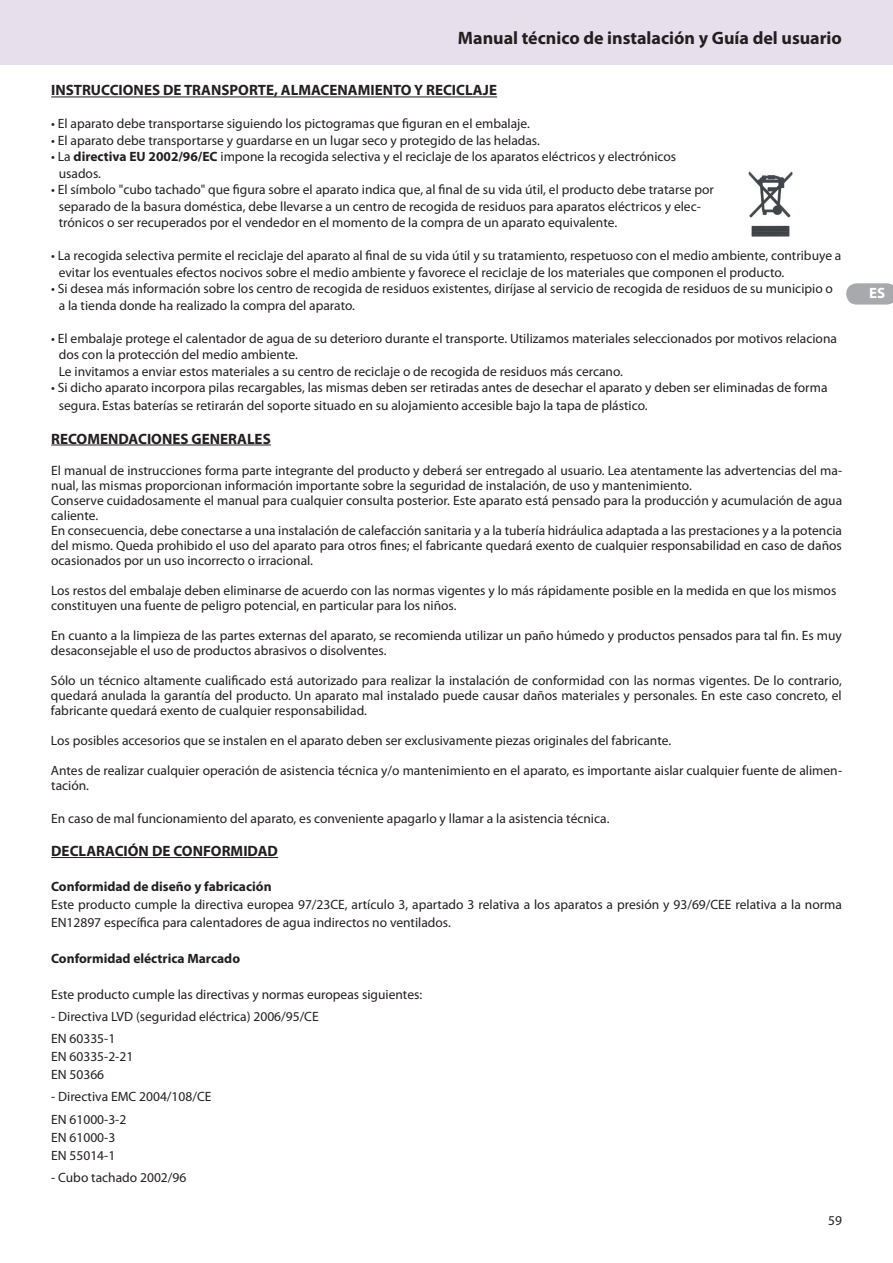
<style>
.page{position:relative;width:893px;height:1263px;background:#fff}
.page>*{position:absolute;margin:0;border:0;box-sizing:border-box;transform-origin:0 0}
.t1{font:700 18px "Myriad Pro";color:#231f20}
.t2{font:700 15px "Myriad Pro";color:#231f20}
.t3{font:700 15px "Myriad Pro";color:#fff}
.t4{font:13.5px/15px "Myriad Pro";color:#231f20}
.t5{font:700 13.5px "Myriad Pro";color:#231f20}
.s1{font-weight:700}
</style>
<div class="page">
<div style="left:0;top:0;width:893px;height:64px;background:#e8dfec"></div>
<svg style="left:846px;top:283px;width:47px;height:22px"></svg>
<hr style="left:51px;top:97px;width:446px;height:1px;background:#231f20">
<hr style="left:51px;top:445px;width:220px;height:1px;background:#231f20">
<hr style="left:51px;top:857px;width:227px;height:1px;background:#231f20">
<img style="left:748px;top:171px;width:45px;height:66px">
<h1 class="t1" style="left:458px;top:26px;width:386px">Manual técnico de instalación y Guía del usuario</h1>
<p class="t2" style="left:51px;top:81px;width:447px">INSTRUCCIONES DE TRANSPORTE, ALMACENAMIENTO Y RECICLAJE</p>
<p class="t4" style="left:51px;top:116px;width:480px">• El aparato debe transportarse siguiendo los pictogramas que figuran en el embalaje.</p>
<p class="t4" style="left:51px;top:133px;width:490px">• El aparato debe transportarse y guardarse en un lugar seco y protegido de las heladas.</p>
<p class="t4" style="left:59px;top:148px;width:619px;line-height:16.5px;text-indent:-8px">• La <span class="s1">directiva EU 2002/96/EC</span> impone la recogida selectiva y el reciclaje de los aparatos eléctricos y electrónicos usados.</p>
<p class="t4" style="left:59px;top:181px;width:657px;line-height:16.5px;text-indent:-8px">• El símbolo "cubo tachado" que figura sobre el aparato indica que, al final de su vida útil, el producto debe tratarse por separado de la basura doméstica, debe llevarse a un centro de recogida de residuos para aparatos eléctricos y elec&shy;trónicos o ser recuperados por el vendedor en el momento de la compra de un aparato equivalente.</p>
<p class="t4" style="left:59px;top:247px;width:784px;line-height:16.5px;text-indent:-8px">• La recogida selectiva permite el reciclaje del aparato al final de su vida útil y su tratamiento, respetuoso con el medio ambiente, contribuye a evitar los eventuales efectos nocivos sobre el medio ambiente y favorece el reciclaje de los materiales que componen el producto.</p>
<p class="t4" style="left:59px;top:280px;width:776px;line-height:16.5px;text-indent:-8px">• Si desea más información sobre los centro de recogida de residuos existentes, diríjase al servicio de recogida de residuos de su municipio o a la tienda donde ha realizado la compra del aparato.</p>
<p class="t4" style="left:59px;top:330px;width:780px;line-height:16.5px;text-indent:-8px">• El embalaje protege el calentador de agua de su deterioro durante el transporte. Utilizamos materiales seleccionados por motivos relaciona dos con la protección del medio ambiente.<br>Le invitamos a enviar estos materiales a su centro de reciclaje o de recogida de residuos más cercano.</p>
<p class="t4" style="left:59px;top:379px;width:770px;line-height:18px;text-indent:-8px">• Si dicho aparato incorpora pilas recargables, las mismas deben ser retiradas antes de desechar el aparato y deben ser eliminadas de forma segura. Estas baterías se retirarán del soporte situado en su alojamiento accesible bajo la tapa de plástico.</p>
<p class="t2" style="left:51px;top:429px;width:221px">RECOMENDACIONES GENERALES</p>
<p class="t4" style="left:51px;top:463px;width:793px">El manual de instrucciones forma parte integrante del producto y deberá ser entregado al usuario. Lea atentamente las advertencias del ma&shy;nual, las mismas proporcionan información importante sobre la seguridad de instalación, de uso y mantenimiento.<br>Conserve cuidadosamente el manual para cualquier consulta posterior. Este aparato está pensado para la producción y acumulación de agua caliente.<br>En consecuencia, debe conectarse a una instalación de calefacción sanitaria y a la tubería hidráulica adaptada a las prestaciones y a la potencia del mismo. Queda prohibido el uso del aparato para otros fines; el fabricante quedará exento de cualquier responsabilidad en caso de daños ocasionados por un uso incorrecto o irracional.</p>
<p class="t4" style="left:51px;top:583px;width:787px">Los restos del embalaje deben eliminarse de acuerdo con las normas vigentes y lo más rápidamente posible en la medida en que los mismos constituyen una fuente de peligro potencial, en particular para los niños.</p>
<p class="t4" style="left:51px;top:628px;width:792px">En cuanto a la limpieza de las partes externas del aparato, se recomienda utilizar un paño húmedo y productos pensados para tal fin. Es muy desaconsejable el uso de productos abrasivos o disolventes.</p>
<p class="t4" style="left:51px;top:673px;width:792px;text-align:justify">Sólo un técnico altamente cualificado está autorizado para realizar la instalación de conformidad con las normas vigentes. De lo contrario, quedará anulada la garantía del producto. Un aparato mal instalado puede causar daños materiales y personales. En este caso concreto, el fabricante quedará exento de cualquier responsabilidad.</p>
<p class="t4" style="left:51px;top:733px;width:622px">Los posibles accesorios que se instalen en el aparato deben ser exclusivamente piezas originales del fabricante.</p>
<p class="t4" style="left:51px;top:763px;width:793px">Antes de realizar cualquier operación de asistencia técnica y/o mantenimiento en el aparato, es importante aislar cualquier fuente de alimen&shy;tación.</p>
<p class="t4" style="left:51px;top:811px;width:560px">En caso de mal funcionamiento del aparato, es conveniente apagarlo y llamar a la asistencia técnica.</p>
<p class="t2" style="left:51px;top:841px;width:228px">DECLARACIÓN DE CONFORMIDAD</p>
<p class="t5" style="left:51px;top:877px;width:222px">Conformidad de diseño y fabricación</p>
<p class="t4" style="left:51px;top:895px;width:792px;line-height:18px">Este producto cumple la directiva europea 97/23CE, artículo 3, apartado 3 relativa a los aparatos a presión y 93/69/CEE relativa a la norma<br>EN12897 específica para calentadores de agua indirectos no ventilados.</p>
<p class="t5" style="left:51px;top:949px;width:190px">Conformidad eléctrica Marcado</p>
<p class="t4" style="left:51px;top:986px;width:373px">Este producto cumple las directivas y normas europeas siguientes:</p>
<p class="t4" style="left:51px;top:1005px;width:269px;line-height:22.2px">- Directiva LVD (seguridad eléctrica) 2006/95/CE<br>EN 60335-1</p>
<p class="t4" style="left:51px;top:1047px;width:84px;line-height:18px">EN 60335-2-21<br>EN 50366</p>
<p class="t4" style="left:51px;top:1085px;width:162px;line-height:22.2px">- Directiva EMC 2004/108/CE<br>EN 61000-3-2</p>
<p class="t4" style="left:51px;top:1128px;width:66px;line-height:18px">EN 61000-3<br>EN 55014-1</p>
<p class="t4" style="left:51px;top:1169px;width:137px">- Cubo tachado 2002/96</p>
<p class="t4" style="left:828px;top:1213px;width:15px">59</p>
<p class="t3" style="left:869px;top:284px;width:18px">ES</p>
</div>
